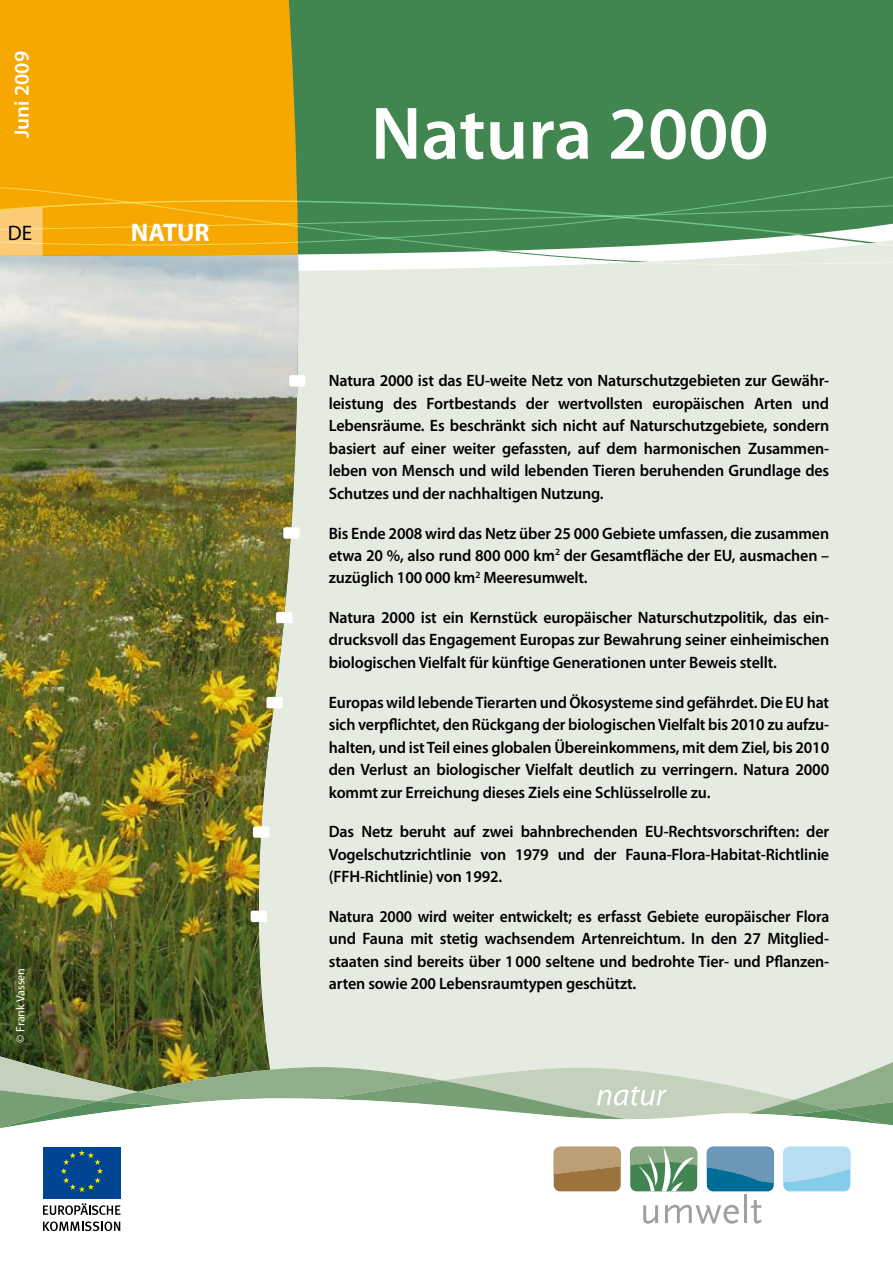
<style>
.page{position:relative;width:893px;height:1263px;background:#fff}
.page>*{position:absolute;margin:0;border:0;box-sizing:border-box;transform-origin:0 0}
.t1{font:600 75px "Myriad Pro";color:#fff}
.t2{font:700 25.5px "Myriad Pro";color:#fff}
.t3{font:600 21px "Myriad Pro";color:#fff}
.t4{font:21px "Myriad Pro";color:#000}
.t5{font:600 16.5px/22.5px "Myriad Pro";letter-spacing:-.01em;color:#000;text-align:justify}
.t6{font:600 16.5px/22.5px "Myriad Pro";letter-spacing:-.01em;color:#000;text-align:justify;scale:.94 1}
.t7{font:12px "Myriad Pro";color:#fff}
</style>
<div class="page">
<div style="left:312px;top:266px;width:581px;height:784px;background:#e6ebe2"></div>
<div style="left:298px;top:0;width:595px;height:165px;background:#418550"></div>
<div style="left:299px;top:271px;width:13px;height:779px;background:#e6ebe2"></div>
<img style="left:0;top:266px;width:299px;height:784px">
<div style="left:0;top:0;width:298px;height:165px;background:#f6a800"></div>
<svg style="left:0;top:165px;width:893px;height:22px"></svg>
<svg style="left:0;top:187px;width:893px;height:79px"></svg>
<div style="left:289px;top:375px;width:16px;height:12px;background:#fff;border-radius:2px"></div>
<div style="left:283px;top:527px;width:17px;height:12px;background:#fff;border-radius:2px"></div>
<div style="left:276px;top:612px;width:16px;height:11px;background:#fff;border-radius:2px"></div>
<div style="left:266px;top:697px;width:17px;height:11px;background:#fff;border-radius:2px"></div>
<div style="left:253px;top:826px;width:16px;height:12px;background:#fff;border-radius:2px"></div>
<div style="left:251px;top:911px;width:16px;height:11px;background:#fff;border-radius:2px"></div>
<svg style="left:53px;top:1146px;width:798px;height:86px"></svg>
<svg style="left:554px;top:1147px;width:67px;height:44px"></svg>
<svg style="left:707px;top:1147px;width:67px;height:44px"></svg>
<svg style="left:783px;top:1147px;width:67px;height:44px"></svg>
<svg style="left:630px;top:1147px;width:67px;height:44px"></svg>
<div style="left:43px;top:1147px;width:78px;height:52px;background:#004494"></div>
<svg style="left:61px;top:1150px;width:42px;height:42px"></svg>
<svg style="left:643px;top:1205px;width:15px;height:19px"></svg>
<svg style="left:665px;top:1205px;width:74px;height:18px"></svg>
<hr style="left:744px;top:1194px;width:3px;height:29px;background:#9ea0a2">
<svg style="left:751px;top:1200px;width:11px;height:23px"></svg>
<svg style="left:0;top:1050px;width:893px;height:79px"></svg>
<svg style="left:43px;top:1203px;width:78px;height:12px"></svg>
<svg style="left:43px;top:1221px;width:77px;height:10px"></svg>
<p class="t3" style="left:8px;top:138px;width:88px;rotate:-90deg">Juni 2009</p>
<p class="t4" style="left:8px;top:220px;width:26px">DE</p>
<h2 class="t2" style="left:131px;top:216px;width:80px">NATUR</h2>
<p class="t7" style="left:13px;top:1042px;width:76px;rotate:-90deg">© Frank Vassen</p>
<h1 class="t1" style="left:371px;top:86px;width:399px">Natura 2000</h1>
<p class="t5" style="left:329px;top:369px;width:502px">Natura 2000 ist das EU-weite Netz von Naturschutzgebieten zur Gewähr&shy;leistung des Fortbestands der wertvollsten europäischen Arten und Lebensräume. Es beschränkt sich nicht auf Naturschutzgebiete, sondern basiert auf einer weiter gefassten, auf dem harmonischen Zusammen‑ leben von Mensch und wild lebenden Tieren beruhenden Grundlage des Schutzes und der nachhaltigen Nutzung.</p>
<p class="t5" style="left:329px;top:521px;width:502px">Bis Ende 2008 wird das Netz über 25 000 Gebiete umfassen, die zusammen etwa 20 %, also rund 800 000 km<sup>2</sup> der Gesamtfläche der EU, ausmachen – zuzüglich 100 000 km<sup>2</sup> Meeresumwelt.</p>
<p class="t5" style="left:329px;top:606px;width:502px">Natura 2000 ist ein Kernstück europäischer Naturschutzpolitik, das ein&shy;drucksvoll das Engagement Europas zur Bewahrung seiner einheimischen biologischen Vielfalt für künftige Generationen unter Beweis stellt.</p>
<p class="t5" style="left:329px;top:690px;width:502px">Europas wild lebende Tierarten und Ökosysteme sind gefährdet. Die EU hat sich verpflichtet, den Rückgang der biologischen Vielfalt bis 2010 zu aufzu&shy;halten, und ist Teil eines globalen Übereinkommens, mit dem Ziel, bis 2010 den Verlust an biologischer Vielfalt deutlich zu verringern. Natura 2000 kommt zur Erreichung dieses Ziels eine Schlüsselrolle zu.</p>
<p class="t5" style="left:329px;top:820px;width:502px">Das Netz beruht auf zwei bahnbrechenden EU-Rechtsvorschriften: der Vogelschutzrichtlinie von 1979 und der Fauna-Flora-Habitat-Richtlinie (FFH-Richtlinie) von 1992.</p>
<p class="t6" style="left:329px;top:904px;width:534px">Natura 2000 wird weiter entwickelt; es erfasst Gebiete europäischer Flora und Fauna mit stetig wachsendem Artenreichtum. In den 27 Mitglied‑ staaten sind bereits über 1000 seltene und bedrohte Tier- und Pflanzen&shy;arten sowie 200 Lebensraumtypen geschützt.</p>
</div>
